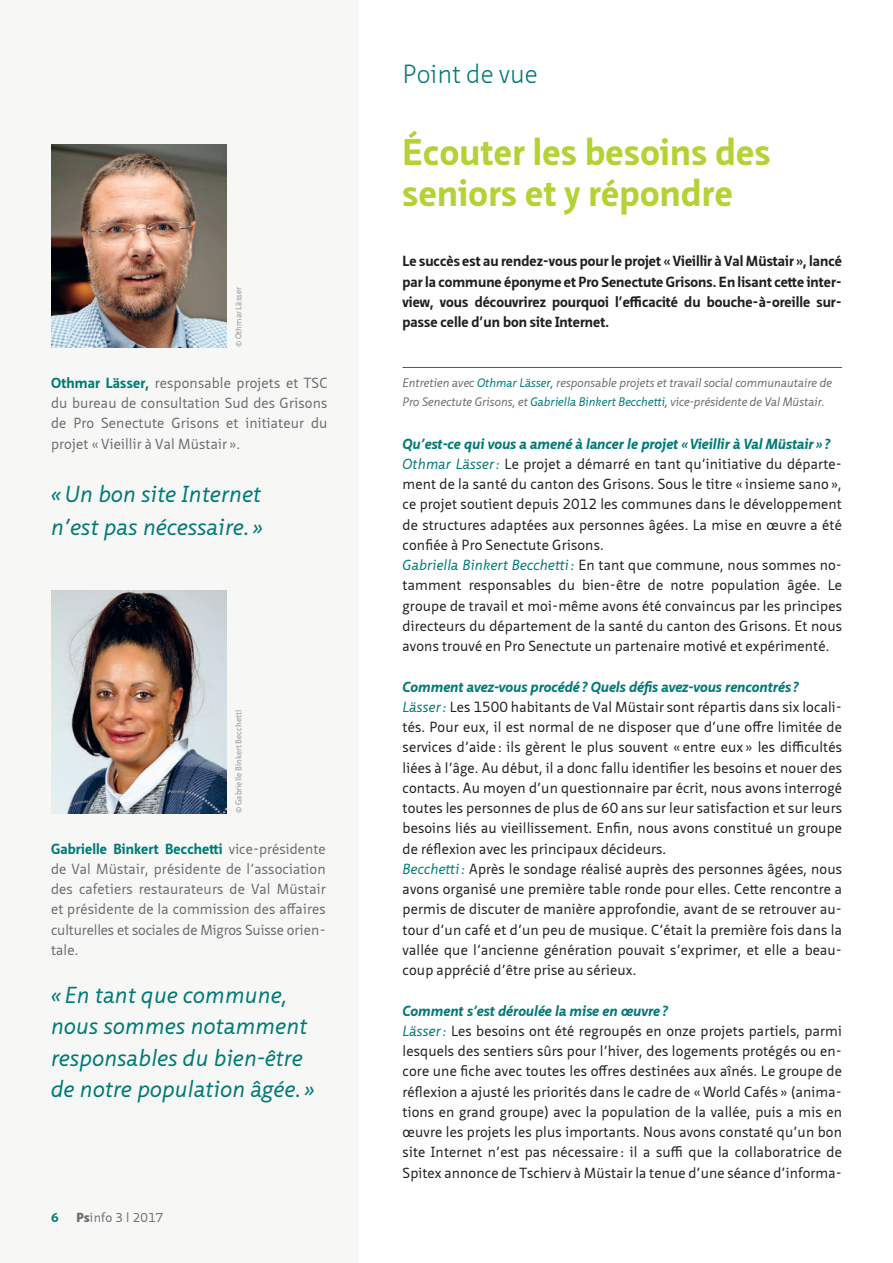
<style>
.page{position:relative;width:893px;height:1263px;background:#fff}
.page>*{position:absolute;margin:0;border:0;box-sizing:border-box;transform-origin:0 0}
.t1{font:700 36px/40.5px "Neue Sans Pro";letter-spacing:.01em;color:#b3d234}
.t2{font:300 25.5px "Neue Sans Pro";color:#007a78}
.t3{font:italic 22.5px/31.5px "Neue Sans Pro";letter-spacing:.01em;color:#007a78}
.t4{font:14.25px/20.2px "Neue Sans Pro";letter-spacing:.01em;color:#231f20}
.t5{font:14.25px/20.2px "Neue Sans Pro";letter-spacing:.01em;color:#6c6d70;text-align:justify}
.t6{font:700 14.25px/20.2px "Neue Sans Pro";color:#231f20;text-align:justify}
.t7{font:12.75px "Neue Sans Pro";color:#6c6d70}
.t8{font:700 12.75px "Neue Sans Pro";color:#007a78}
.t9{font:italic 12px/19.5px "Neue Sans Pro";color:#6c6d70}
.t10{font:8.25px "Neue Sans Pro";color:#939598}
.s1{font-weight:700;color:#007a78}
.s2{font-weight:900}
.s3{font-size:12.45px}
.s4{color:#007a78}
.s5{font-weight:700;font-style:italic;color:#007a78}
.s6{font-style:italic;color:#007a78}
</style>
<div class="page">
<div style="left:0;top:0;width:359px;height:1263px;background:#f7f7f5"></div>
<hr style="left:403px;top:367px;width:439px;height:1px;background:#007a78">
<img style="left:51px;top:145px;width:176px;height:202px">
<img style="left:51px;top:590px;width:176px;height:223px">
<p class="t10" style="left:233px;top:347px;width:62px;rotate:-90deg">© Othmar Lässer</p>
<p class="t5" style="left:51px;top:372px;width:278px"><span class="s1">Othmar Lässer,</span> responsable projets et TSC du bureau de consultation Sud des Grisons de Pro Senectute Grisons et initiateur du projet «Vieillir à Val Müstair ».</p>
<h3 class="t3" style="left:51px;top:477px;width:213px;line-height:33px">«Un bon site Internet n’est pas nécessaire. »</h3>
<p class="t10" style="left:233px;top:813px;width:104px;rotate:-90deg">© Gabrielle Binkert Becchetti</p>
<p class="t5" style="left:51px;top:838px;width:276px"><span class="s1">Gabrielle Binkert Becchetti</span> vice-présidente de Val Müstair, présidente de l’association des cafetiers restaurateurs de Val Müstair et présidente de la commission des affaires culturelles et sociales de Migros Suisse orien&shy;tale.</p>
<h3 class="t3" style="left:51px;top:979px;width:265px">« En tant que commune, nous sommes notamment responsables du bien-être de notre population âgée. »</h3>
<p class="t8" style="left:51px;top:1209px;width:9px">6</p>
<p class="t7" style="left:77px;top:1209px;width:88px"><span class="s2">Ps</span>info <span class="s3">3</span> l <span class="s3">2017</span></p>
<h2 class="t2" style="left:402px;top:58px;width:137px">Point de vue</h2>
<h1 class="t1" style="left:403px;top:132px;width:369px">Écouter les besoins des seniors et y répondre</h1>
<p class="t6" style="left:403px;top:251px;width:441px">Le succès est au rendez-vous pour le projet «Vieillir à Val Müstair», lancé par la commune éponyme et Pro Senectute Grisons. En lisant cette inter&shy;view, vous découvrirez pourquoi l’efficacité du bouche-à-oreille sur&shy;passe celle d’un bon site Internet.</p>
<p class="t9" style="left:403px;top:373px;width:431px">Entretien avec <span class="s4">Othmar Lässer,</span> responsable projets et travail social communautaire de<br>Pro Senectute Grisons, et <span class="s4">Gabriella Binkert Becchetti,</span> vice-présidente de Val Müstair.</p>
<p class="t4" style="left:403px;top:433px;width:441px"><span class="s5">Qu’est-ce qui vous a amené à lancer le projet « Vieillir à Val Müstair » ?<br></span><span class="s6">Othmar Lässer:</span> Le projet a démarré en tant qu’initiative du départe&shy;ment de la santé du canton des Grisons. Sous le titre « insieme sano », ce projet soutient depuis 2012 les communes dans le développement de structures adaptées aux personnes âgées. La mise en œuvre a été confiée à Pro Senectute Grisons.<br><span class="s6">Gabriella Binkert Becchetti :</span> En tant que commune, nous sommes no&shy;tamment responsables du bien-être de notre population âgée. Le groupe de travail et moi-même avons été convaincus par les principes directeurs du département de la santé du canton des Grisons. Et nous avons trouvé en Pro Senectute un partenaire motivé et expérimenté.</p>
<p class="t4" style="left:403px;top:676px;width:441px"><span class="s5">Comment avez-vous procédé ? Quels défis avez-vous rencontrés ?<br></span><span class="s6">Lässer:</span> Les 1500 habitants de Val Müstair sont répartis dans six locali&shy;tés. Pour eux, il est normal de ne disposer que d’une offre limitée de services d’aide : ils gèrent le plus souvent « entre eux » les difficultés liées à l’âge. Au début, il a donc fallu identifier les besoins et nouer des contacts. Au moyen d’un questionnaire par écrit, nous avons interrogé toutes les personnes de plus de 60 ans sur leur satisfaction et sur leurs besoins liés au vieillissement. Enfin, nous avons constitué un groupe de réflexion avec les principaux décideurs.<br><span class="s6">Becchetti :</span> Après le sondage réalisé auprès des personnes âgées, nous avons organisé une première table ronde pour elles. Cette rencontre a permis de discuter de manière approfondie, avant de se retrouver au&shy;tour d’un café et d’un peu de musique. C’était la première fois dans la vallée que l’ancienne génération pouvait s’exprimer, et elle a beau&shy;coup apprécié d’être prise au sérieux.</p>
<p class="t4" style="left:403px;top:1000px;width:441px"><span class="s5">Comment s’est déroulée la mise en œuvre ?<br></span><span class="s6">Lässer:</span> Les besoins ont été regroupés en onze projets partiels, parmi lesquels des sentiers sûrs pour l’hiver, des logements protégés ou en&shy;core une fiche avec toutes les offres destinées aux aînés. Le groupe de réflexion a ajusté les priorités dans le cadre de «World Cafés » (anima&shy;tions en grand groupe) avec la population de la vallée, puis a mis en œuvre les projets les plus importants. Nous avons constaté qu’un bon site Internet n’est pas nécessaire : il a suffi que la collaboratrice de Spitex annonce de Tschierv à Müstair la tenue d’une séance d’informa-</p>
</div>
